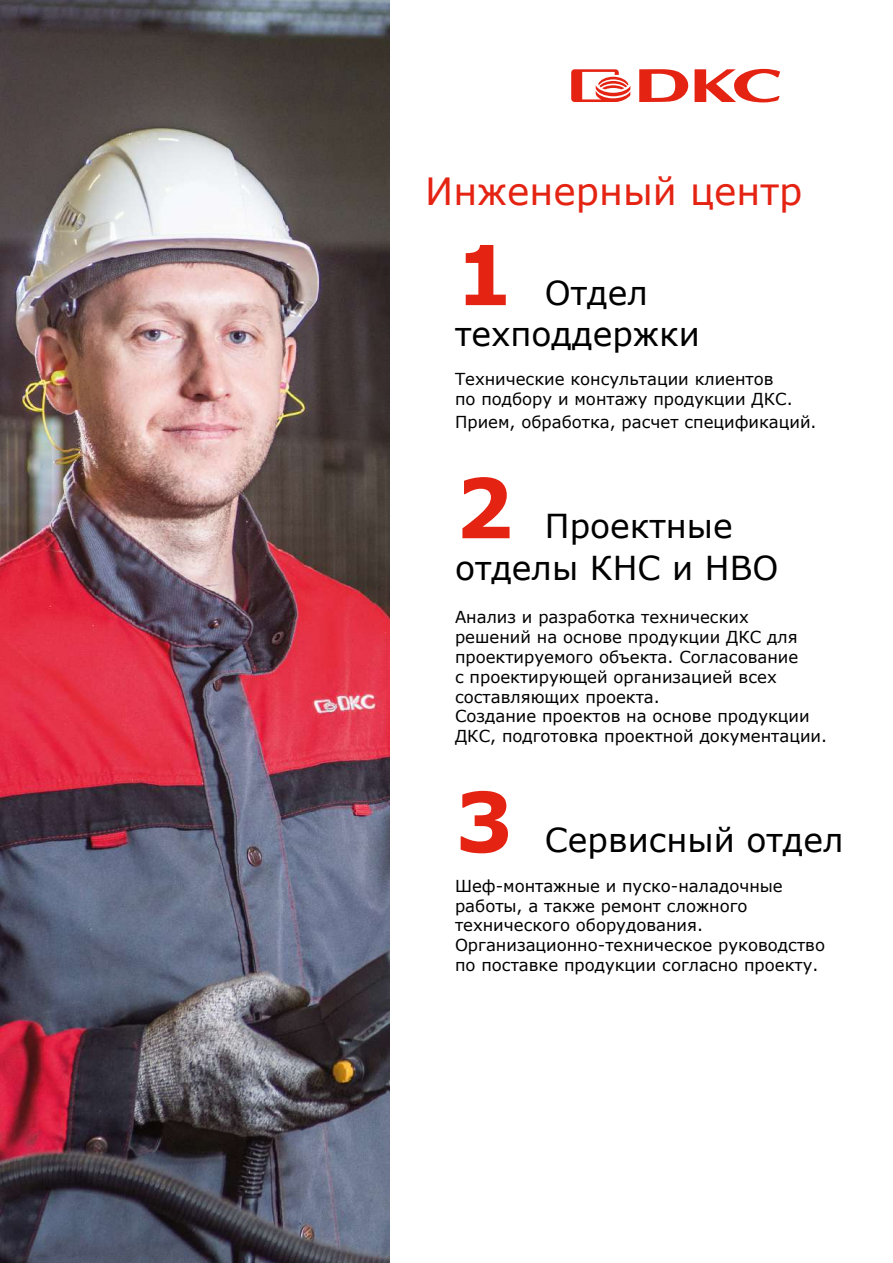
<style>
.page{position:relative;width:893px;height:1263px;background:#fff}
.page>*{position:absolute;margin:0;border:0;box-sizing:border-box;transform-origin:0 0}
.t1{font:700 82.5px "Verdana";color:#e42313}
.t2{font:37.5px "Verdana";color:#e42313}
.t3{font:33px/40.5px "Verdana";color:#000}
.t4{font:16.5px/19.8px "Verdana";color:#000}
</style>
<div class="page">
<hr style="left:892px;top:1051px;width:1px;height:128px;background:#e73629">
<img style="left:0;top:0;width:389px;height:1263px">
<svg style="left:571px;top:69px;width:59px;height:33px"></svg>
<svg style="left:639px;top:69px;width:141px;height:33px"></svg>
<h2 class="t2" style="left:425px;top:166px;width:379px">Инженерный центр</h2>
<h1 class="t1" style="left:455px;top:217px;width:60px">1</h1>
<h3 class="t3" style="left:455px;top:272px;width:246px;text-indent:90px">Отдел техподдержки</h3>
<p class="t4" style="left:455px;top:369px;width:339px">Технические консультации клиентов по подбору и монтажу продукции ДКС.</p>
<p class="t4" style="left:455px;top:412px;width:363px">Прием, обработка, расчет спецификаций.</p>
<h1 class="t1" style="left:455px;top:450px;width:60px">2</h1>
<h3 class="t3" style="left:455px;top:505px;width:325px;line-height:42px;text-indent:90px">Проектные отделы КНС и НВО</h3>
<p class="t4" style="left:455px;top:607px;width:374px">Анализ и разработка технических решений на основе продукции ДКС для проектируемого объекта. Согласование<br>с проектирующей организацией всех составляющих проекта.<br>Создание проектов на основе продукции ДКС, подготовка проектной документации.</p>
<h1 class="t1" style="left:455px;top:764px;width:60px">3</h1>
<h3 class="t3" style="left:545px;top:819px;width:300px">Сервисный отдел</h3>
<p class="t4" style="left:455px;top:876px;width:371px">Шеф-монтажные и пуско-наладочные работы, а также ремонт сложного технического оборудования.<br>Организационно-техническое руководство по поставке продукции согласно проекту.</p>
</div>
